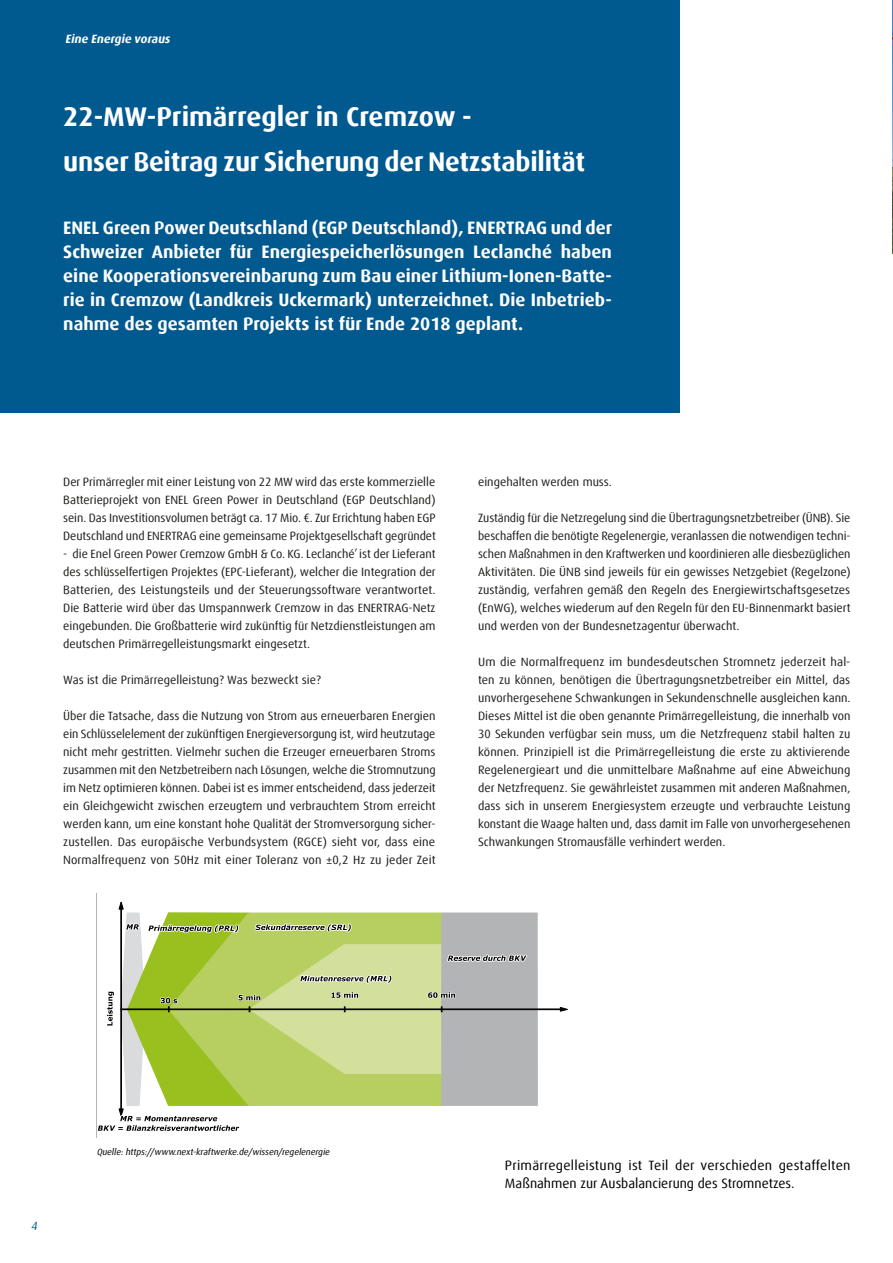
<style>
.page{position:relative;width:893px;height:1263px;background:#fff}
.page>*{position:absolute;margin:0;border:0;box-sizing:border-box;transform-origin:0 0}
.t1{font:700 27px/45px "Dax Offc";letter-spacing:-.01em;color:#fff}
.t2{font:700 18px/24px "Dax Offc";color:#fff;text-align:justify}
.t3{font:13.5px/18px "Dax Offc";letter-spacing:.01em;color:#000}
.t4{font:12px/18px "Dax Offc";color:#1d1d1b;text-align:justify}
.t5{font:italic 700 12px "Dax Offc";color:#fff}
.t6{font:italic 12px "Dax Offc";color:#00598f}
.t7{font:italic 9px "Dax Offc";color:#000}
</style>
<div class="page">
<div style="left:0;top:0;width:679px;height:412px;background:#00598f"></div>
<img style="left:892px;top:1px;width:1px;height:253px">
<svg style="left:560px;top:1007px;width:8px;height:5px"></svg>
<hr style="left:121px;top:1008px;width:439px;height:2px;background:#020203">
<svg style="left:97px;top:902px;width:441px;height:229px"></svg>
<p class="t5" style="left:65px;top:32px;width:109px">Eine Energie voraus</p>
<h1 class="t1" style="left:63px;top:94px;width:523px">22-MW-Primärregler in Cremzow -<br>unser Beitrag zur Sicherung der Netzstabilität</h1>
<p class="t2" style="left:63px;top:216px;width:550px">ENEL Green Power Deutschland (EGP Deutschland), ENERTRAG und der Schweizer Anbieter für Energiespeicherlösungen Leclanché haben eine Kooperationsvereinbarung zum Bau einer Lithium-Ionen-Batte&shy;rie in Cremzow (Landkreis Uckermark) unterzeichnet. Die Inbetrieb&shy;nahme des gesamten Projekts ist für Ende 2018 geplant.</p>
<p class="t4" style="left:63px;top:473px;width:374px">Der Primärregler mit einer Leistung von 22 MW wird das erste kommerzielle Batterieprojekt von ENEL Green Power in Deutschland (EGP Deutschland) sein. Das Investitionsvolumen beträgt ca. 17 Mio. €. Zur Errichtung haben EGP Deutschland und ENERTRAG eine gemeinsame Projektgesellschaft gegründet</p>
<p class="t4" style="left:63px;top:545px;width:374px">- die Enel Green Power Cremzow GmbH &amp; Co. KG. Leclanché’ ist der Lieferant des schlüsselfertigen Projektes (EPC-Lieferant), welcher die Integration der Batterien, des Leistungsteils und der Steuerungssoftware verantwortet.<br>Die Batterie wird über das Umspannwerk Cremzow in das ENERTRAG-Netz eingebunden. Die Großbatterie wird zukünftig für Netzdienstleistungen am deutschen Primärregelleistungsmarkt eingesetzt.</p>
<p class="t4" style="left:63px;top:671px;width:259px">Was ist die Primärregelleistung? Was bezweckt sie?</p>
<p class="t4" style="left:63px;top:707px;width:374px">Über die Tatsache, dass die Nutzung von Strom aus erneuerbaren Energien ein Schlüsselelement der zukünftigen Energieversorgung ist, wird heutzutage nicht mehr gestritten. Vielmehr suchen die Erzeuger erneuerbaren Stroms zusammen mit den Netzbetreibern nach Lösungen, welche die Stromnutzung im Netz optimieren können. Dabei ist es immer entscheidend, dass jederzeit ein Gleichgewicht zwischen erzeugtem und verbrauchtem Strom erreicht werden kann, um eine konstant hohe Qualität der Stromversorgung sicher&shy;zustellen. Das europäische Verbundsystem (RGCE) sieht vor, dass eine Normalfrequenz von 50Hz mit einer Toleranz von ±0,2 Hz zu jeder Zeit</p>
<p class="t4" style="left:478px;top:473px;width:135px">eingehalten werden muss.</p>
<p class="t4" style="left:478px;top:509px;width:374px">Zuständig für die Netzregelung sind die Übertragungsnetzbetreiber (ÜNB). Sie beschaffen die benötigte Regelenergie, veranlassen die notwendigen techni&shy;schen Maßnahmen in den Kraftwerken und koordinieren alle diesbezüglichen Aktivitäten. Die ÜNB sind jeweils für ein gewisses Netzgebiet (Regelzone) zuständig, verfahren gemäß den Regeln des Energiewirtschaftsgesetzes (EnWG), welches wiederum auf den Regeln für den EU-Binnenmarkt basiert und werden von der Bundesnetzagentur überwacht.</p>
<p class="t4" style="left:478px;top:653px;width:374px">Um die Normalfrequenz im bundesdeutschen Stromnetz jederzeit hal&shy;ten zu können, benötigen die Übertragungsnetzbetreiber ein Mittel, das unvorhergesehene Schwankungen in Sekundenschnelle ausgleichen kann.<br>Dieses Mittel ist die oben genannte Primärregelleistung, die innerhalb von 30 Sekunden verfügbar sein muss, um die Netzfrequenz stabil halten zu können. Prinzipiell ist die Primärregelleistung die erste zu aktivierende Regelenergieart und die unmittelbare Maßnahme auf eine Abweichung der Netzfrequenz. Sie gewährleistet zusammen mit anderen Maßnahmen, dass sich in unserem Energiesystem erzeugte und verbrauchte Leistung konstant die Waage halten und, dass damit im Falle von unvorhergesehenen Schwankungen Stromausfälle verhindert werden.</p>
<p class="t6" style="left:31px;top:1218px;width:10px">4</p>
<p class="t7" style="left:97px;top:1146px;width:236px">Quelle:https://www.next-kraftwerke.de/wissen/regelenergie</p>
<p class="t3" style="left:505px;top:1156px;width:347px">Primärregelleistung ist Teil der verschieden gestaffelten<br>Maßnahmen zur Ausbalancierung des Stromnetzes.</p>
</div>
